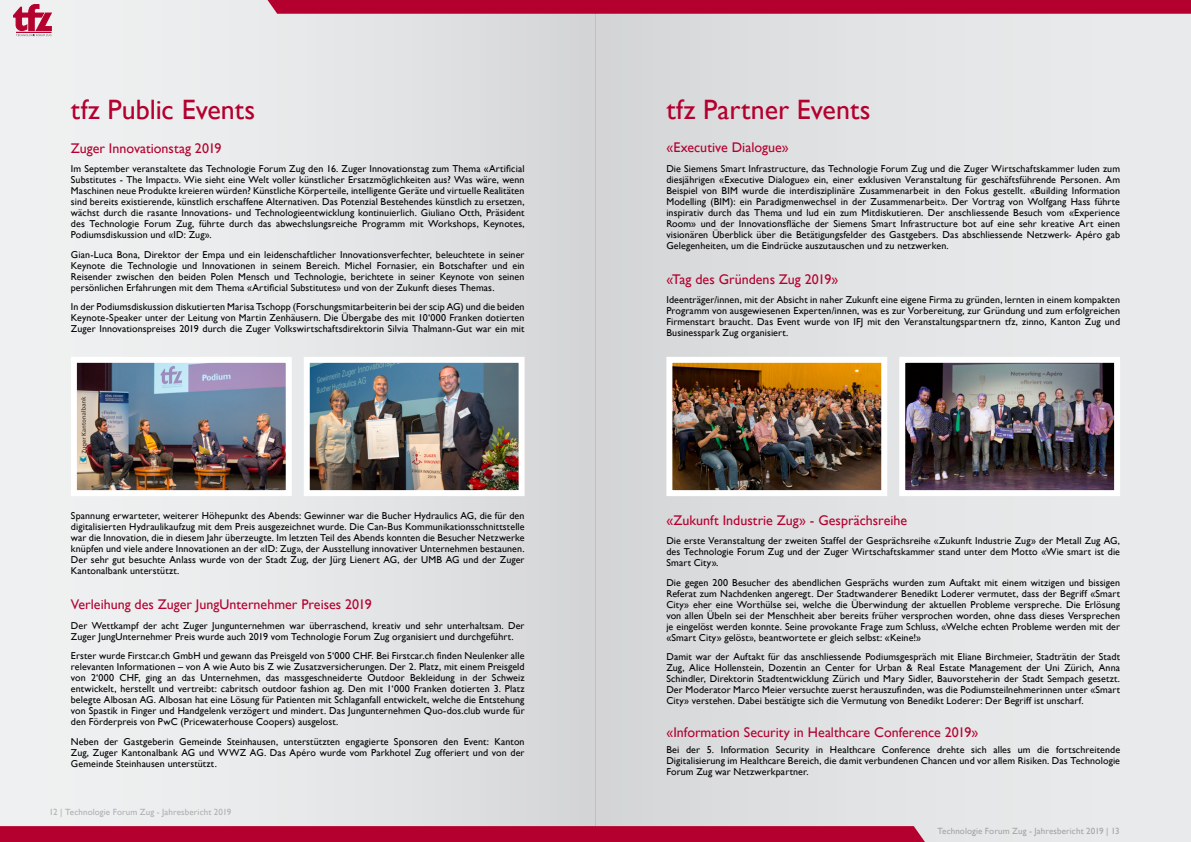
<style>
.page{position:relative;width:1191px;height:842px;background:#fff}
.page>*{position:absolute;margin:0;border:0;box-sizing:border-box;transform-origin:0 0}
.t1{font:28px "Gill Sans";color:#b4002f}
.t2{font:14px "Gill Sans";color:#b4002f}
.t3{font:10px/11px "Gill Sans";letter-spacing:.01em;color:#000;text-align:justify}
.t4{font:9px "Gill Sans";letter-spacing:.015em;color:#a4a3a6}
.t5{font:9px "Gill Sans";letter-spacing:.01em;color:#aeafb2}
</style>
<div class="page">
<div style="left:595px;top:0;width:596px;height:842px;background:linear-gradient(to right,#d6d7d8,#eceeef)"></div>
<div style="left:0;top:0;width:595px;height:842px;background:linear-gradient(to right,#f4f5f5,#d7d8da)"></div>
<svg style="left:13px;top:4px;width:38px;height:32px"></svg>
<hr style="left:16px;top:32px;width:35px;height:1px;background:#b4002f">
<svg style="left:0;top:826px;width:933px;height:16px"></svg>
<svg style="left:258px;top:0;width:933px;height:14px"></svg>
<img style="left:673px;top:364px;width:207px;height:125px">
<div style="left:666px;top:357px;width:221px;height:139px;border:6px solid #fff"></div>
<img style="left:906px;top:364px;width:207px;height:125px">
<div style="left:899px;top:357px;width:221px;height:139px;border:6px solid #fff"></div>
<img style="left:78px;top:364px;width:207px;height:125px">
<div style="left:71px;top:357px;width:221px;height:139px;border:6px solid #fff"></div>
<img style="left:311px;top:364px;width:206px;height:125px">
<div style="left:304px;top:357px;width:220px;height:139px;border:6px solid #fff"></div>
<h1 class="t1" style="left:71px;top:93px;width:186px">tfz Public Events</h1>
<h1 class="t1" style="left:666px;top:93px;width:206px">tfz Partner Events</h1>
<h2 class="t2" style="left:71px;top:140px;width:152px">Zuger Innovationstag 2019</h2>
<p class="t3" style="left:71px;top:164px;width:455px">Im September veranstaltete das Technologie Forum Zug den 16. Zuger Innovationstag zum Thema «Artificial Substitutes - The Impact». Wie sieht eine Welt voller künstlicher Ersatzmöglichkeiten aus? Was wäre, wenn Maschinen neue Produkte kreieren würden? Künstliche Körperteile, intelligente Geräte und virtuelle Realitäten sind bereits existierende, künstlich erschaffene Alternativen. Das Potenzial Bestehendes künstlich zu ersetzen, wächst durch die rasante Innovations- und Technologieentwicklung kontinuierlich. Giuliano Otth, Präsident des Technologie Forum Zug, führte durch das abwechslungsreiche Programm mit Workshops, Keynotes, Podiumsdiskussion und «ID: Zug».</p>
<p class="t3" style="left:71px;top:249px;width:455px">Gian-Luca Bona, Direktor der Empa und ein leidenschaftlicher Innovationsverfechter, beleuchtete in seiner Keynote die Technologie und Innovationen in seinem Bereich. Michel Fornasier, ein Botschafter und ein Reisender zwischen den beiden Polen Mensch und Technologie, berichtete in seiner Keynote von seinen persönlichen Erfahrungen mit dem Thema «Artificial Substitutes» und von der Zukunft dieses Themas.</p>
<p class="t3" style="left:71px;top:302px;width:455px">In der Podiumsdiskussion diskutierten Marisa Tschopp (Forschungsmitarbeiterin bei der scip AG) und die beiden Keynote-Speaker unter der Leitung von Martin Zenhäusern. Die Übergabe des mit 10‘000 Franken dotierten Zuger Innovationspreises 2019 durch die Zuger Volkswirtschaftsdirektorin Silvia Thalmann-Gut war ein mit</p>
<p class="t3" style="left:71px;top:511px;width:455px">Spannung erwarteter, weiterer Höhepunkt des Abends: Gewinner war die Bucher Hydraulics AG, die für den digitalisierten Hydraulikaufzug mit dem Preis ausgezeichnet wurde. Die Can-Bus Kommunikationsschnittstelle war die Innovation, die in diesem Jahr überzeugte. Im letzten Teil des Abends konnten die Besucher Netzwerke knüpfen und viele andere Innovationen an der «ID: Zug», der Ausstellung innovativer Unternehmen bestaunen.<br>Der sehr gut besuchte Anlass wurde von der Stadt Zug, der Jürg Lienert AG, der UMB AG und der Zuger Kantonalbank unterstützt.</p>
<h2 class="t2" style="left:71px;top:596px;width:302px">Verleihung des Zuger JungUnternehmer Preises 2019</h2>
<p class="t3" style="left:71px;top:620px;width:455px">Der Wettkampf der acht Zuger Jungunternehmen war überraschend, kreativ und sehr unterhaltsam. Der<br>Zuger JungUnternehmer Preis wurde auch 2019 vom Technologie Forum Zug organisiert und durchgeführt.</p>
<p class="t3" style="left:71px;top:651px;width:455px">Erster wurde Firstcar.ch GmbH und gewann das Preisgeld von 5‘000 CHF. Bei Firstcar.ch finden Neulenker alle relevanten Informationen – von A wie Auto bis Z wie Zusatzversicherungen. Der 2. Platz, mit einem Preisgeld von 2‘000 CHF, ging an das Unternehmen, das massgeschneiderte Outdoor Bekleidung in der Schweiz entwickelt, herstellt und vertreibt: cabritsch outdoor fashion ag. Den mit 1‘000 Franken dotierten 3. Platz belegte Albosan AG. Albosan hat eine Lösung für Patienten mit Schlaganfall entwickelt, welche die Entstehung von Spastik in Finger und Handgelenk verzögert und mindert. Das Jungunternehmen Quo-dos.club wurde für den Förderpreis von PwC (Pricewaterhouse Coopers) ausgelost.</p>
<p class="t3" style="left:71px;top:736px;width:455px">Neben der Gastgeberin Gemeinde Steinhausen, unterstützten engagierte Sponsoren den Event: Kanton Zug, Zuger Kantonalbank AG und WWZ AG. Das Apéro wurde vom Parkhotel Zug offeriert und von der Gemeinde Steinhausen unterstützt.</p>
<p class="t5" style="left:49px;top:807px;width:184px">12 | Technologie Forum Zug - Jahresbericht 2019</p>
<h2 class="t2" style="left:666px;top:139px;width:124px">«Executive Dialogue»</h2>
<p class="t3" style="left:666px;top:163px;width:455px">Die Siemens Smart Infrastructure, das Technologie Forum Zug und die Zuger Wirtschaftskammer luden zum diesjährigen «Executive Dialogue» ein, einer exklusiven Veranstaltung für geschäftsführende Personen. Am Beispiel von BIM wurde die interdisziplinäre Zusammenarbeit in den Fokus gestellt. «Building Information Modelling (BIM): ein Paradigmenwechsel in der Zusammenarbeit». Der Vortrag von Wolfgang Hass führte inspirativ durch das Thema und lud ein zum Mitdiskutieren. Der anschliessende Besuch vom «Experience Room» und der Innovationsfläche der Siemens Smart Infrastructure bot auf eine sehr kreative Art einen visionären Überblick über die Betätigungsfelder des Gastgebers. Das abschliessende Netzwerk- Apéro gab Gelegenheiten, um die Eindrücke auszutauschen und zu netzwerken.</p>
<h2 class="t2" style="left:666px;top:271px;width:173px">«Tag des Gründens Zug 2019»</h2>
<p class="t3" style="left:666px;top:295px;width:455px">Ideenträger/innen, mit der Absicht in naher Zukunft eine eigene Firma zu gründen, lernten in einem kompakten Programm von ausgewiesenen Experten/innen, was es zur Vorbereitung, zur Gründung und zum erfolgreichen Firmenstart braucht. Das Event wurde von IFJ mit den Veranstaltungspartnern tfz, zinno, Kanton Zug und Businesspark Zug organisiert.</p>
<h2 class="t2" style="left:666px;top:512px;width:242px">«Zukunft Industrie Zug» - Gesprächsreihe</h2>
<p class="t3" style="left:666px;top:536px;width:455px">Die erste Veranstaltung der zweiten Staffel der Gesprächsreihe «Zukunft Industrie Zug» der Metall Zug AG, des Technologie Forum Zug und der Zuger Wirtschaftskammer stand unter dem Motto «Wie smart ist die Smart City».</p>
<p class="t3" style="left:666px;top:577px;width:455px">Die gegen 200 Besucher des abendlichen Gesprächs wurden zum Auftakt mit einem witzigen und bissigen Referat zum Nachdenken angeregt. Der Stadtwanderer Benedikt Loderer vermutet, dass der Begriff «Smart City» eher eine Worthülse sei, welche die Überwindung der aktuellen Probleme verspreche. Die Erlösung von allen Übeln sei der Menschheit aber bereits früher versprochen worden, ohne dass dieses Versprechen je eingelöst werden konnte. Seine provokante Frage zum Schluss, «Welche echten Probleme werden mit der «Smart City» gelöst», beantwortete er gleich selbst: «Keine!»</p>
<p class="t3" style="left:666px;top:652px;width:455px">Damit war der Auftakt für das anschliessende Podiumsgespräch mit Eliane Birchmeier, Stadträtin der Stadt Zug, Alice Hollenstein, Dozentin an Center for Urban &amp; Real Estate Management der Uni Zürich, Anna Schindler, Direktorin Stadtentwicklung Zürich und Mary Sidler, Bauvorsteherin der Stadt Sempach gesetzt.<br>Der Moderator Marco Meier versuchte zuerst herauszufinden, was die Podiumsteilnehmerinnen unter «Smart City» verstehen. Dabei bestätigte sich die Vermutung von Benedikt Loderer: Der Begriff ist unscharf.</p>
<h2 class="t2" style="left:666px;top:724px;width:313px">«Information Security in Healthcare Conference 2019»</h2>
<p class="t3" style="left:666px;top:745px;width:455px">Bei der 5. Information Security in Healthcare Conference drehte sich alles um die fortschreitende Digitalisierung im Healthcare Bereich, die damit verbundenen Chancen und vor allem Risiken. Das Technologie Forum Zug war Netzwerkpartner.</p>
<p class="t4" style="left:937px;top:825px;width:184px">Technologie Forum Zug - Jahresbericht 2019 | 13</p>
</div>
